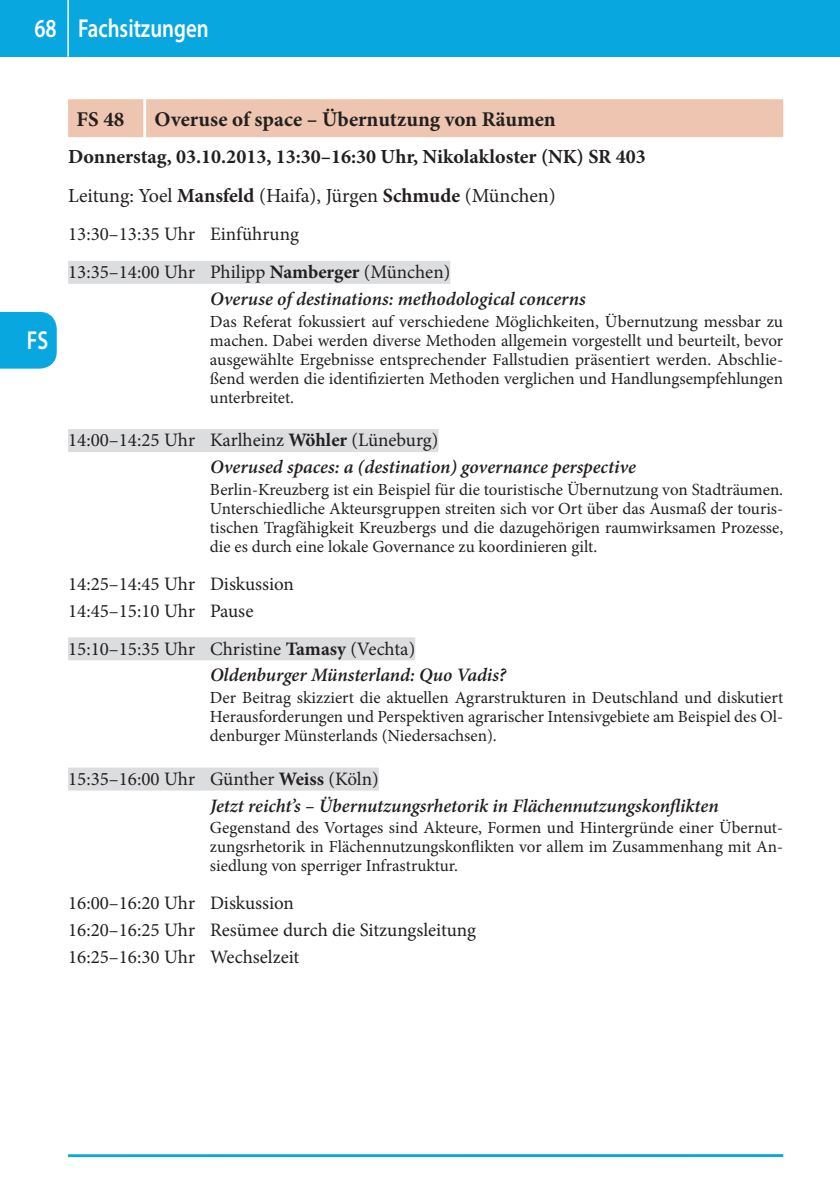
<style>
.page{position:relative;width:840px;height:1191px;background:#fff}
.page>*{position:absolute;margin:0;border:0;box-sizing:border-box;transform-origin:0 0}
.t1{font:600 26px "Myriad Pro";color:#fff;scale:.8 1}
.t2{font:700 21px "Minion Pro";color:#231f20}
.t3{font:700 20px/39px "Minion Pro";color:#231f20}
.t4{font:italic 600 19px/26.6px "Minion Pro";color:#231f20}
.t5{font:19px/26.6px "Minion Pro";letter-spacing:-.005em;color:#231f20}
.t6{font:17px/19px "Minion Pro";color:#231f20;text-align:justify}
.s1{font-weight:400}
.s2{font-weight:700}
.s3{font-weight:400;font-style:normal}
.s4{font-weight:700;font-style:normal}
</style>
<div class="page">
<div style="left:0;top:0;width:839px;height:57px;background:#08a7e0"></div>
<hr style="left:67px;top:0;width:2px;height:57px;background:#fff">
<hr style="left:68px;top:1154px;width:714px;height:3px;background:#08a7e0">
<div style="left:0;top:312px;width:57px;height:57px;background:#08a7e0"></div>
<div style="left:68px;top:261px;width:382px;height:23px;background:#dcdddf"></div>
<div style="left:68px;top:429px;width:370px;height:23px;background:#dcdddf"></div>
<div style="left:68px;top:637px;width:347px;height:23px;background:#dcdddf"></div>
<div style="left:68px;top:767px;width:310px;height:23px;background:#dcdddf"></div>
<div style="left:68px;top:99px;width:714px;height:38px;background:#eec5b0"></div>
<hr style="left:143px;top:99px;width:3px;height:38px;background:#fff">
<h1 class="t1" style="left:34px;top:12px;width:219px">68 Fachsitzungen</h1>
<h1 class="t1" style="left:27px;top:324px;width:28px">FS</h1>
<p class="t2" style="left:77px;top:104px;width:49px">FS 48</p>
<p class="t2" style="left:154px;top:104px;width:402px">Overuse of space – Übernutzung von Räumen</p>
<p class="t3" style="left:68px;top:137px;width:579px">Donnerstag, 03.10.2013, 13:30–16:30 Uhr, Nikolakloster (NK) SR 403<br><span class="s1">Leitung: Yoel</span> Mansfeld <span class="s1">(Haifa), Jürgen</span> Schmude <span class="s1">(München)</span></p>
<p class="t5" style="left:68px;top:215px;width:383px;line-height:38px">13:30–13:35 Uhr Einführung<br>13:35–14:00 Uhr Philipp <span class="s2">Namberger</span> (München)</p>
<p class="t4" style="left:210px;top:285px;width:377px">Overuse of destinations: methodological concerns</p>
<p class="t6" style="left:210px;top:312px;width:574px">Das Referat fokussiert auf verschiedene Möglichkeiten, Übernutzung messbar zu machen. Dabei werden diverse Methoden allgemein vorgestellt und beurteilt, bevor ausgewählte Ergebnisse entsprechender Fallstudien präsentiert werden. Abschlie&shy;ßend werden die identifizierten Methoden verglichen und Handlungsempfehlungen unterbreitet.</p>
<p class="t4" style="left:210px;top:427px;width:427px;text-indent:-142px"><span class="s3">14:00–14:25 Uhr Karlheinz</span> <span class="s4">Wöhler</span> <span class="s3">(Lüneburg)<br></span>Overused spaces: a (destination) governance perspective</p>
<p class="t6" style="left:210px;top:480px;width:574px">Berlin-Kreuzberg ist ein Beispiel für die touristische Übernutzung von Stadträumen.<br>Unterschiedliche Akteursgruppen streiten sich vor Ort über das Ausmaß der touris&shy;tischen Tragfähigkeit Kreuzbergs und die dazugehörigen raumwirksamen Prozesse, die es durch eine lokale Governance zu koordinieren gilt.</p>
<p class="t5" style="left:68px;top:570px;width:227px">14:25–14:45 Uhr Diskussion<br>14:45–15:10 Uhr Pause</p>
<p class="t4" style="left:210px;top:635px;width:297px;text-indent:-142px"><span class="s3">15:10–15:35 Uhr Christine</span> <span class="s4">Tamasy</span> <span class="s3">(Vechta)<br></span>Oldenburger Münsterland: Quo Vadis?</p>
<p class="t6" style="left:210px;top:688px;width:574px">Der Beitrag skizziert die aktuellen Agrarstrukturen in Deutschland und diskutiert Herausforderungen und Perspektiven agrarischer Intensivgebiete am Beispiel des Ol&shy;denburger Münsterlands (Niedersachsen).</p>
<p class="t4" style="left:210px;top:765px;width:510px;text-indent:-142px"><span class="s3">15:35–16:00 Uhr Günther</span> <span class="s4">Weiss</span> <span class="s3">(Köln)<br></span>Jetzt reicht’s – Übernutzungsrhetorik in Flächennutzungskonflikten</p>
<p class="t6" style="left:210px;top:818px;width:574px">Gegenstand des Vortages sind Akteure, Formen und Hintergründe einer Übernut&shy;zungsrhetorik in Flächennutzungskonflikten vor allem im Zusammenhang mit An&shy;siedlung von sperriger Infrastruktur.</p>
<p class="t5" style="left:68px;top:890px;width:409px">16:00–16:20 Uhr Diskussion<br>16:20–16:25 Uhr Resümee durch die Sitzungsleitung<br>16:25–16:30 Uhr Wechselzeit</p>
</div>
